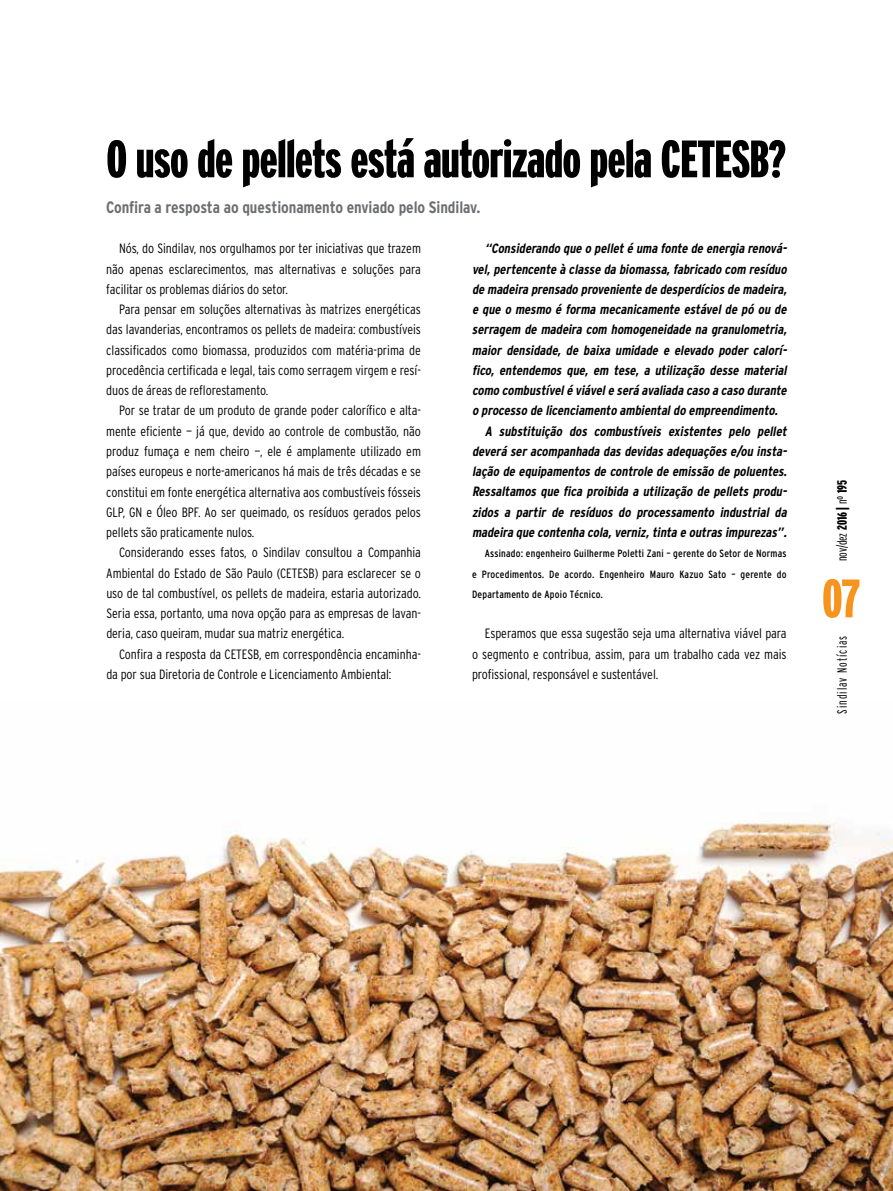
<style>
.page{position:relative;width:893px;height:1191px;background:#fff}
.page>*{position:absolute;margin:0;border:0;box-sizing:border-box;transform-origin:0 0}
.t1{font:900 extra-condensed 54px "Interstate";color:#f7941e}
.t2{font:900 extra-condensed 52.5px "Interstate";letter-spacing:-.015em;color:#000}
.t3{font:700 condensed 16.5px "Interstate";letter-spacing:-.005em;color:#6d6e71}
.t4{font:300 condensed 13.5px/20.2px "Interstate";letter-spacing:-.005em;color:#000;text-align:justify}
.t5{font:italic 700 condensed 13.5px "Interstate";letter-spacing:-.005em;color:#000}
.t6{font:300 extra-condensed 13.5px "Interstate";letter-spacing:.075em;color:#000}
.t7{font:condensed 10.5px/20.2px "Interstate";letter-spacing:.02em;color:#000;text-align:justify}
.s1{font-weight:900}
</style>
<div class="page">
<img style="left:0;top:821px;width:893px;height:370px">
<h2 class="t2" style="left:106px;top:130px;width:681px">O uso de pellets está autorizado pela CETESB?</h2>
<p class="t3" style="left:106px;top:198px;width:376px">Confira a resposta ao questionamento enviado pelo Sindilav.</p>
<p class="t4" style="left:106px;top:238px;width:316px;text-indent:13px">Nós, do Sindilav, nos orgulhamos por ter iniciativas que trazem não apenas esclarecimentos, mas alternativas e soluções para facilitar os problemas diários do setor.</p>
<p class="t4" style="left:106px;top:299px;width:316px;text-indent:13px">Para pensar em soluções alternativas às matrizes energéticas das lavanderias, encontramos os pellets de madeira: combustíveis classificados como biomassa, produzidos com matéria-prima de procedência certificada e legal, tais como serragem virgem e resí&shy;duos de áreas de reflorestamento.</p>
<p class="t4" style="left:106px;top:400px;width:316px;text-indent:13px">Por se tratar de um produto de grande poder calorífico e alta&shy;mente eficiente — já que, devido ao controle de combustão, não produz fumaça e nem cheiro —, ele é amplamente utilizado em países europeus e norte-americanos há mais de três décadas e se constitui em fonte energética alternativa aos combustíveis fósseis GLP, GN e Óleo BPF. Ao ser queimado, os resíduos gerados pelos pellets são praticamente nulos.</p>
<p class="t4" style="left:106px;top:542px;width:316px;text-indent:13px">Considerando esses fatos, o Sindilav consultou a Companhia Ambiental do Estado de São Paulo (CETESB) para esclarecer se o uso de tal combustível, os pellets de madeira, estaria autorizado.<br>Seria essa, portanto, uma nova opção para as empresas de lavan&shy;deria, caso queiram, mudar sua matriz energética.</p>
<p class="t4" style="left:106px;top:643px;width:316px;text-indent:13px">Confira a resposta da CETESB, em correspondência encaminha&shy;da por sua Diretoria de Controle e Licenciamento Ambiental:</p>
<p class="t5" style="left:485px;top:241px;width:306px">“Considerando que o pelleté uma fonte de energia renová-</p>
<p class="t5" style="left:472px;top:261px;width:319px">vel,pertencente à classe da biomassa,fabricado com resíduo</p>
<p class="t5" style="left:472px;top:281px;width:319px">de madeira prensado proveniente de desperdícios de madeira,</p>
<p class="t5" style="left:472px;top:302px;width:319px">e que o mesmo é forma mecanicamente estável de pó ou de</p>
<p class="t5" style="left:472px;top:322px;width:319px">serragem de madeira com homogeneidade na granulometria,</p>
<p class="t5" style="left:472px;top:342px;width:319px">maior densidade, de baixa umidade e elevado poder calorí-</p>
<p class="t5" style="left:472px;top:362px;width:319px">fico, entendemos que, em tese, a utilização desse material</p>
<p class="t5" style="left:472px;top:383px;width:319px">como combustívelé viávele será avaliada caso a caso durante</p>
<p class="t5" style="left:472px;top:403px;width:310px">o processo de licenciamento ambientaldo empreendimento.</p>
<p class="t5" style="left:485px;top:423px;width:306px">A substituição dos combustíveis existentes pelo pellet</p>
<p class="t5" style="left:472px;top:443px;width:319px">deverá ser acompanhada das devidas adequações e/ou insta-</p>
<p class="t5" style="left:472px;top:464px;width:319px">lação de equipamentos de controle de emissão de poluentes.</p>
<p class="t5" style="left:472px;top:484px;width:319px">Ressaltamos que fica proibida a utilização de pellets produ-</p>
<p class="t5" style="left:472px;top:504px;width:319px">zidos a partir de resíduos do processamento industrial da</p>
<p class="t5" style="left:472px;top:524px;width:319px">madeira que contenha cola,verniz,tinta e outras impurezas”.</p>
<p class="t7" style="left:472px;top:543px;width:316px;text-indent:13px">Assinado: engenheiro Guilherme Poletti Zani – gerente do Setor de Normas e Procedimentos. De acordo. Engenheiro Mauro Kazuo Sato – gerente do Departamento de Apoio Técnico.</p>
<p class="t4" style="left:472px;top:623px;width:316px;text-indent:13px">Esperamos que essa sugestão seja uma alternativa viável para o segmento e contribua, assim, para um trabalho cada vez mais profissional, responsável e sustentável.</p>
<p class="t6" style="left:834px;top:561px;width:83px;rotate:-90deg">nov/dez <span class="s1">2016 |</span> nº <span class="s1">195</span></p>
<h1 class="t1" style="left:822px;top:568px;width:40px">07</h1>
<p class="t6" style="left:834px;top:713px;width:80px;rotate:-90deg">Sindilav Notícias</p>
</div>
